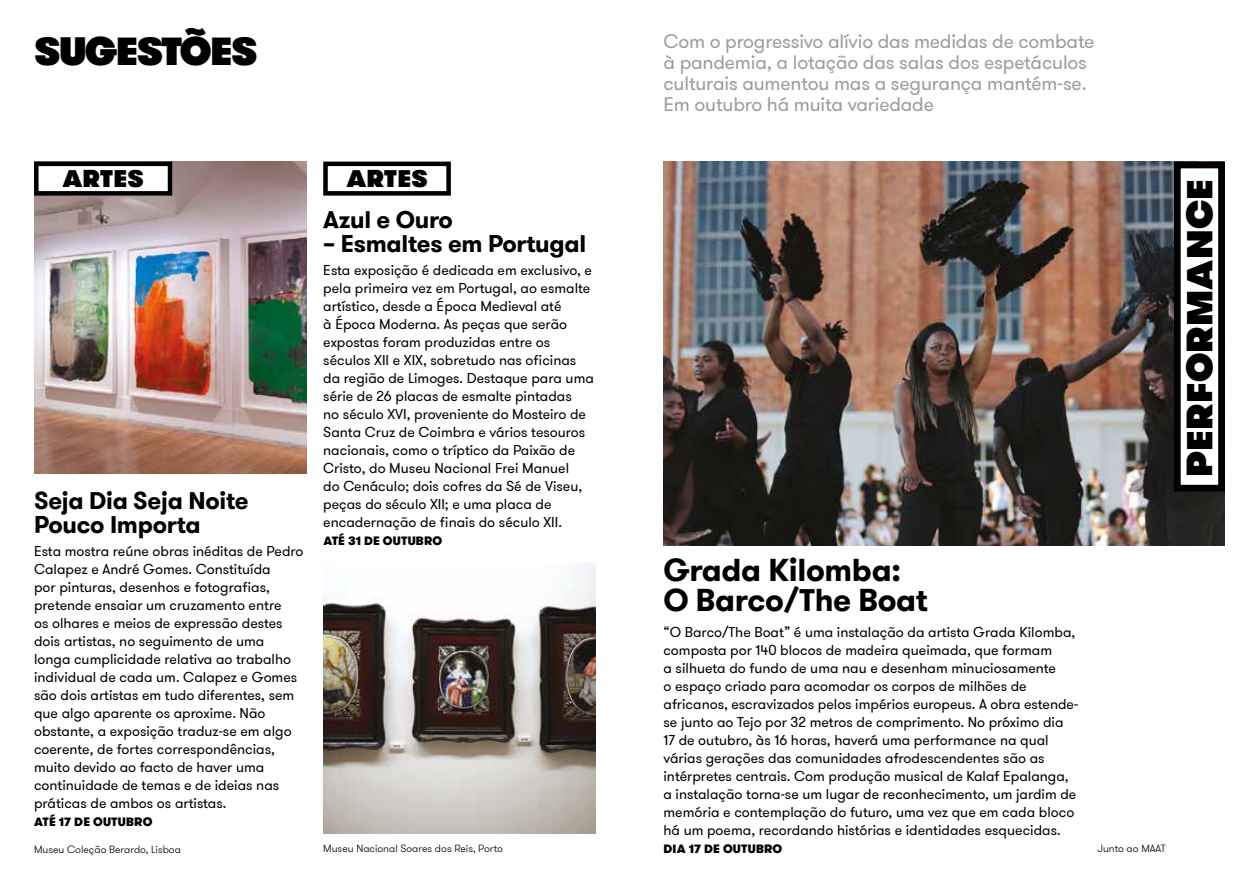
<style>
.page{position:relative;width:1259px;height:893px;background:#fff}
.page>*{position:absolute;margin:0;border:0;box-sizing:border-box;transform-origin:0 0}
.t1{font:800 39px "GT Walsheim Pro";letter-spacing:-.035em;color:#000}
.t2{font:800 36px "GT Walsheim Pro";letter-spacing:.005em;color:#000}
.t3{font:700 31.5px/30px "GT Walsheim Pro";letter-spacing:-.01em;color:#000}
.t4{font:700 24px/24px "GT Walsheim Pro";letter-spacing:-.01em;color:#000}
.t5{font:800 24px "GT Walsheim Pro";letter-spacing:.005em;color:#000}
.t6{font:19.5px/21px "GT Walsheim Pro";letter-spacing:-.01em;color:#9d9d9c}
.t7{font:14.25px/18px "GT Walsheim Pro";color:#000}
.t8{font:900 12px "GT Walsheim Pro";letter-spacing:.015em;color:#000}
.t9{font:300 10.5px "GT Walsheim Pro";color:#000}
</style>
<div class="page">
<img style="left:34px;top:162px;width:272px;height:312px">
<div style="left:323px;top:162px;width:128px;height:34px;border:4px solid #000"></div>
<div style="left:36px;top:164px;width:134px;height:29px;background:#fff"></div>
<div style="left:34px;top:162px;width:138px;height:34px;border:4px solid #000"></div>
<img style="left:323px;top:564px;width:272px;height:270px">
<img style="left:663px;top:162px;width:562px;height:384px">
<div style="left:1177px;top:165px;width:44px;height:323px;background:#fff"></div>
<div style="left:1174px;top:162px;width:51px;height:330px;border:7px solid #000"></div>
<h1 class="t1" style="left:34px;top:24px;width:225px">SUGESTÕES</h1>
<h3 class="t5" style="left:62px;top:162px;width:83px">ARTES</h3>
<h3 class="t5" style="left:346px;top:162px;width:83px">ARTES</h3>
<h3 class="t4" style="left:34px;top:489px;width:216px">Seja Dia Seja Noite<br>Pouco Importa</h3>
<p class="t7" style="left:34px;top:542px;width:271px">Esta mostra reúne obras inéditas de Pedro Calapez e André Gomes. Constituída<br>por pinturas, desenhos e fotografias, pretende ensaiar um cruzamento entre<br>os olhares e meios de expressão destes dois artistas, no seguimento de uma longa cumplicidade relativa ao trabalho individual de cada um. Calapez e Gomes são dois artistas em tudo diferentes, sem que algo aparente os aproxime. Não obstante, a exposição traduz-se em algo coerente, de fortes correspondências, muito devido ao facto de haver uma continuidade de temas e de ideias nas práticas de ambos os artistas.</p>
<p class="t8" style="left:34px;top:813px;width:120px">ATÉ 17 DE OUTUBRO</p>
<p class="t9" style="left:34px;top:842px;width:148px">Museu Coleção Berardo, Lisboa</p>
<h3 class="t4" style="left:323px;top:208px;width:131px">Azul e Ouro</h3>
<h3 class="t4" style="left:323px;top:232px;width:265px">– Esmaltes em Portugal</h3>
<p class="t7" style="left:323px;top:261px;width:272px">Esta exposição é dedicada em exclusivo, e pela primeira vez em Portugal, ao esmalte artístico, desde a Época Medieval até<br>à Época Moderna. As peças que serão expostas foram produzidas entre os séculos XII e XIX, sobretudo nas oficinas da região de Limoges. Destaque para uma série de 26 placas de esmalte pintadas<br>no século XVI, proveniente do Mosteiro de Santa Cruz de Coimbra e vários tesouros nacionais, como o tríptico da Paixão de Cristo, do Museu Nacional Frei Manuel<br>do Cenáculo; dois cofres da Sé de Viseu, peças do século XII; e uma placa de encadernação de finais do século XII.</p>
<p class="t8" style="left:323px;top:532px;width:120px">ATÉ 31 DE OUTUBRO</p>
<p class="t9" style="left:323px;top:841px;width:181px">Museu Nacional Soares dos Reis, Porto</p>
<h3 class="t6" style="left:663px;top:32px;width:432px">Com o progressivo alívio das medidas de combate à pandemia, a lotação das salas dos espetáculos culturais aumentou mas a segurança mantém-se.<br>Em outubro há muita variedade</h3>
<h2 class="t2" style="left:1174px;top:477px;width:299px;rotate:-90deg">PERFORMANCE</h2>
<h3 class="t3" style="left:663px;top:555px;width:266px">Grada Kilomba:<br>O Barco/The Boat</h3>
<p class="t7" style="left:663px;top:623px;width:416px">“O Barco/The Boat” é uma instalação da artista Grada Kilomba, composta por 140 blocos de madeira queimada, que formam<br>a silhueta do fundo de uma nau e desenham minuciosamente<br>o espaço criado para acomodar os corpos de milhões de africanos, escravizados pelos impérios europeus. A obra estende&shy;se junto ao Tejo por 32 metros de comprimento. No próximo dia 17 de outubro, às 16 horas, haverá uma performance na qual várias gerações das comunidades afrodescendentes são as intérpretes centrais. Com produção musical de Kalaf Epalanga, a instalação torna-se um lugar de reconhecimento, um jardim de memória e contemplação do futuro, uma vez que em cada bloco há um poema, recordando histórias e identidades esquecidas.</p>
<p class="t8" style="left:663px;top:840px;width:120px">DIA 17 DE OUTUBRO</p>
<p class="t9" style="left:1097px;top:841px;width:70px">Junto ao MAAT</p>
</div>
